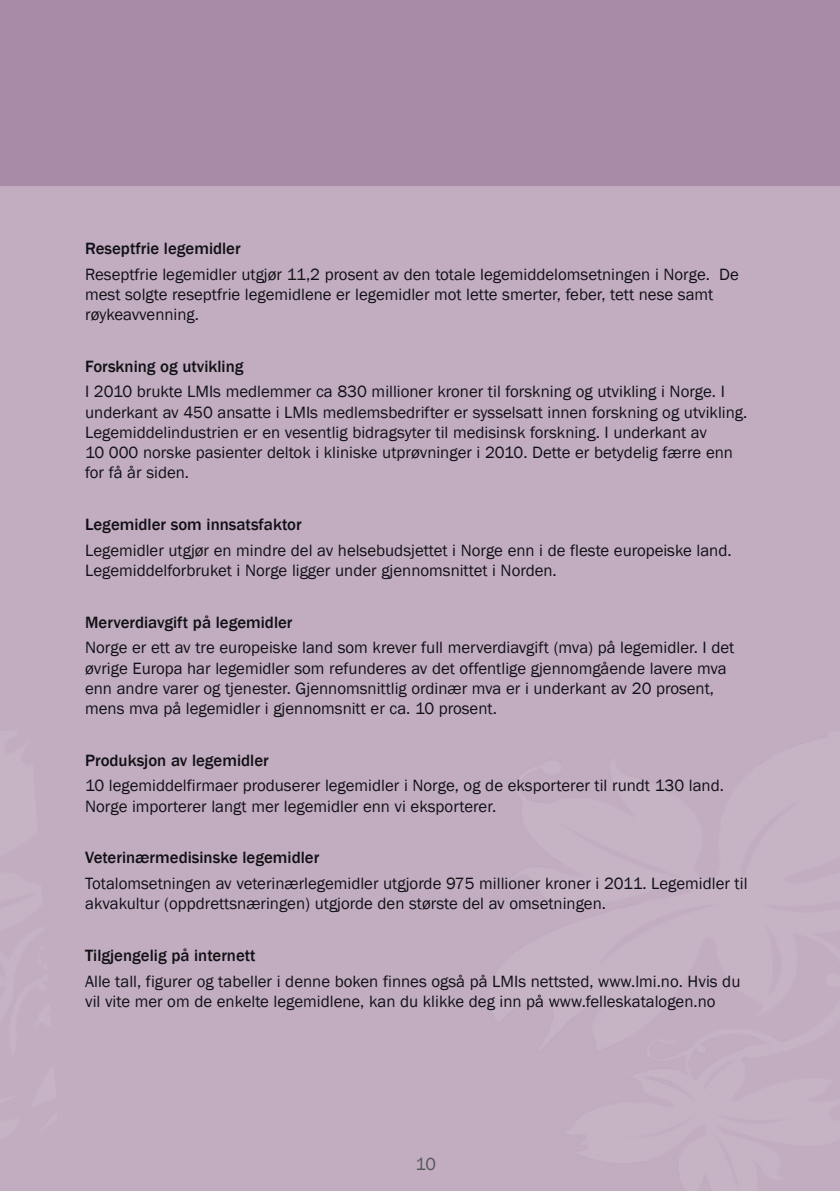
<style>
.page{position:relative;width:840px;height:1191px;background:#fff}
.page>*{position:absolute;margin:0;border:0;box-sizing:border-box;transform-origin:0 0}
.t1{font:18px "Franklin Gothic";color:#56585c}
.t2{font:16.8px/20.2px "Franklin Gothic";color:#111015}
.t3{font:500 16.8px "Franklin Gothic";color:#111015}
</style>
<div class="page">
<div style="left:0;top:185px;width:839px;height:1006px;background:#c1adbf"></div>
<div style="left:0;top:729px;width:92px;height:462px;background:#c1adbf"></div>
<div style="left:470px;top:729px;width:369px;height:462px;background:#c1aebf"></div>
<div style="left:0;top:0;width:839px;height:185px;background:#a88ba7"></div>
<p class="t3" style="left:85px;top:238px;width:157px">Reseptfrie legemidler</p>
<p class="t2" style="left:85px;top:264px;width:655px">Reseptfrie legemidler utgjør 11,2 prosent av den totale legemiddelomsetningen i Norge. De mest solgte reseptfrie legemidlene er legemidler mot lette smerter, feber, tett nese samt røykeavvenning.</p>
<p class="t3" style="left:85px;top:356px;width:160px">Forskning og utvikling</p>
<p class="t2" style="left:85px;top:382px;width:663px">I 2010 brukte LMIs medlemmer ca 830 millioner kroner til forskning og utvikling i Norge. I underkant av 450 ansatte i LMIs medlemsbedrifter er sysselsatt innen forskning og utvikling.<br>Legemiddelindustrien er en vesentlig bidragsyter til medisinsk forskning. I underkant av<br>10 000 norske pasienter deltok i kliniske utprøvninger i 2010. Dette er betydelig færre enn for få år siden.</p>
<p class="t3" style="left:85px;top:514px;width:218px">Legemidler som innsatsfaktor</p>
<p class="t2" style="left:85px;top:540px;width:647px">Legemidler utgjør en mindre del av helsebudsjettet i Norge enn i de fleste europeiske land.<br>Legemiddelforbruket i Norge ligger under gjennomsnittet i Norden.</p>
<p class="t3" style="left:85px;top:611px;width:209px">Merverdiavgift på legemidler</p>
<p class="t2" style="left:85px;top:638px;width:650px">Norge er ett av tre europeiske land som krever full merverdiavgift (mva) på legemidler. I det øvrige Europa har legemidler som refunderes av det offentlige gjennomgående lavere mva enn andre varer og tjenester. Gjennomsnittlig ordinær mva er i underkant av 20 prosent, mens mva på legemidler i gjennomsnitt er ca. 10 prosent.</p>
<p class="t3" style="left:85px;top:749px;width:185px">Produksjon av legemidler</p>
<p class="t2" style="left:85px;top:776px;width:640px">10 legemiddelfirmaer produserer legemidler i Norge, og de eksporterer til rundt 130 land.<br>Norge importerer langt mer legemidler enn vi eksporterer.</p>
<p class="t3" style="left:85px;top:847px;width:235px">Veterinærmedisinske legemidler</p>
<p class="t2" style="left:85px;top:873px;width:663px">Totalomsetningen av veterinærlegemidler utgjorde 975 millioner kroner i 2011. Legemidler til akvakultur (oppdrettsnæringen) utgjorde den største del av omsetningen.</p>
<p class="t3" style="left:85px;top:945px;width:172px">Tilgjengelig på internett</p>
<p class="t2" style="left:85px;top:971px;width:656px">Alle tall, figurer og tabeller i denne boken finnes også på LMIs nettsted, www.lmi.no. Hvis du vil vite mer om de enkelte legemidlene, kan du klikke deg inn på www.felleskatalogen.no</p>
<p class="t1" style="left:415px;top:1152px;width:22px">10</p>
</div>
